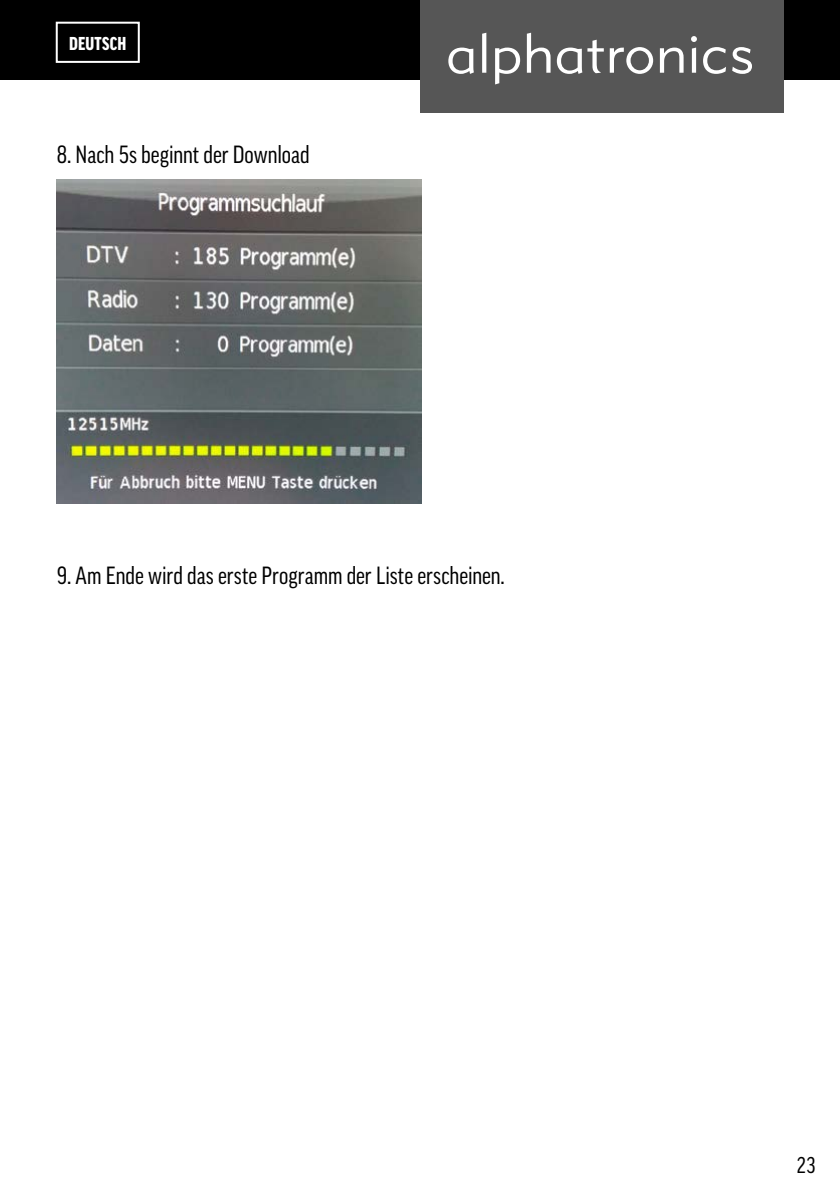
<style>
.page{position:relative;width:840px;height:1191px;background:#fff}
.page>*{position:absolute;margin:0;border:0;box-sizing:border-box;transform-origin:0 0}
.t1{font:condensed 24px "Good";color:#000}
.t2{font:condensed 22px "Good";color:#000}
.t3{font:900 condensed 18px "Good";letter-spacing:.015em;color:#fff}
</style>
<div class="page">
<div style="left:0;top:0;width:428px;height:79px;background:#000"></div>
<div style="left:428px;top:0;width:411px;height:79px;background:#000"></div>
<div style="left:420px;top:0;width:362px;height:112px;background:#565656"></div>
<svg style="left:448px;top:48px;width:25px;height:26px"></svg>
<svg style="left:482px;top:33px;width:4px;height:40px"></svg>
<svg style="left:495px;top:48px;width:25px;height:36px"></svg>
<svg style="left:526px;top:33px;width:24px;height:40px"></svg>
<svg style="left:556px;top:40px;width:47px;height:34px"></svg>
<svg style="left:609px;top:47px;width:43px;height:27px"></svg>
<svg style="left:659px;top:48px;width:24px;height:25px"></svg>
<svg style="left:691px;top:36px;width:5px;height:37px"></svg>
<svg style="left:703px;top:47px;width:22px;height:27px"></svg>
<svg style="left:732px;top:47px;width:19px;height:27px"></svg>
<div style="left:56px;top:22px;width:84px;height:41px;border:2px solid #fff"></div>
<img style="left:57px;top:179px;width:364px;height:324px">
<p class="t3" style="left:69px;top:33px;width:59px">DEUTSCH</p>
<p class="t1" style="left:57px;top:141px;width:254px">8. Nach 5s beginnt der Download</p>
<p class="t1" style="left:57px;top:562px;width:449px">9. Am Ende wird das erste Programm der Liste erscheinen.</p>
<p class="t2" style="left:796px;top:1152px;width:21px">23</p>
</div>
